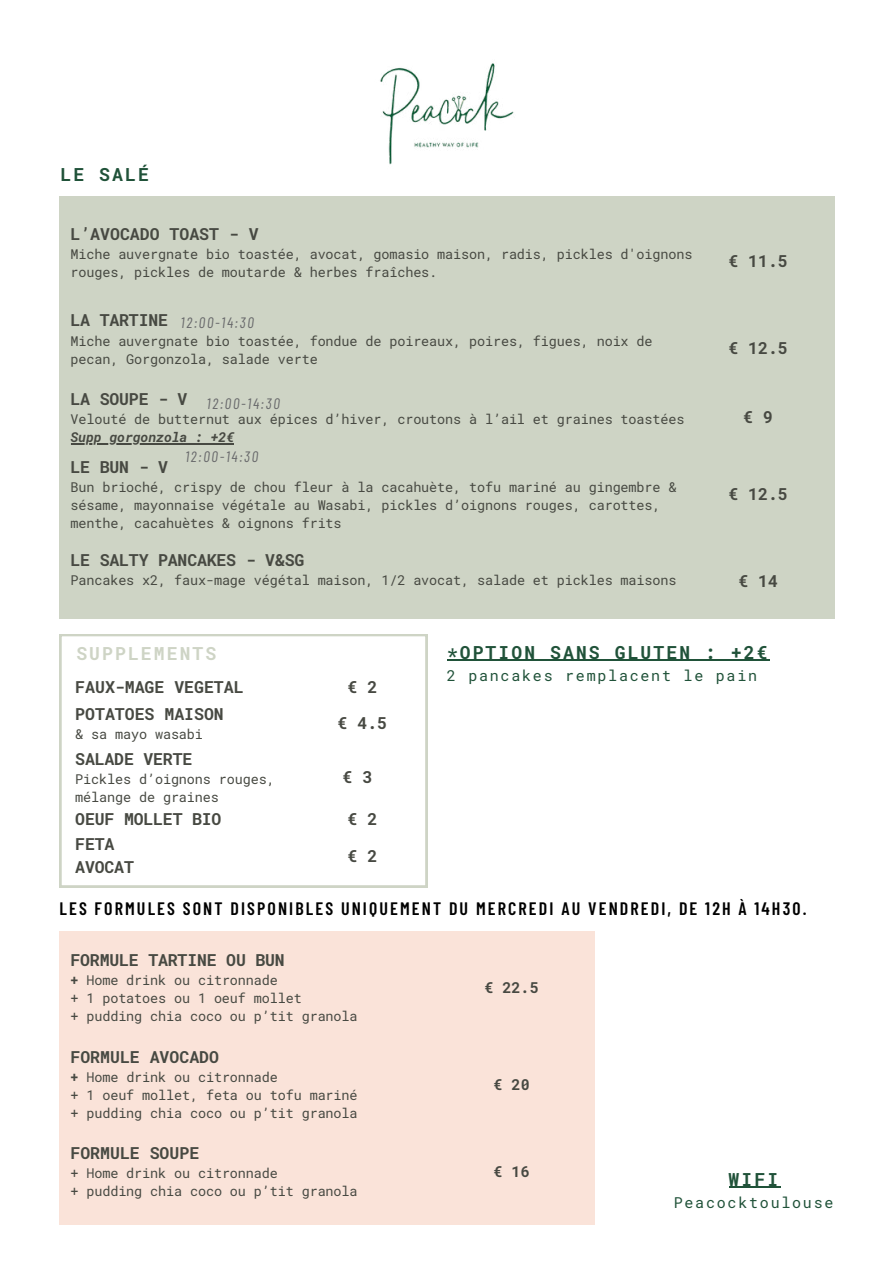
<style>
.page{position:relative;width:894px;height:1264px;background:#fff}
.page>*{position:absolute;margin:0;border:0;box-sizing:border-box;transform-origin:0 0}
.t1{font:600 18px "Barlow Condensed";letter-spacing:.115em;color:#000}
.t2{font:700 18px "Roboto Mono";letter-spacing:.115em;color:#205239}
.t3{font:700 18px "Roboto Mono";letter-spacing:.115em;color:#ced4c5}
.t4{font:700 16.5px/22.5px "Roboto Mono";letter-spacing:-.01em;color:#474942}
.t5{font:15px "Roboto Mono";letter-spacing:.115em;color:#205239}
.t6{font:italic 15px "Barlow Condensed";letter-spacing:.115em;color:#68696b}
.t7{font:700 15px "Roboto Mono";color:#474942}
.t8{font:13.5px/18px "Roboto Mono";letter-spacing:-.01em;color:#474942}
.t9{font:italic 700 13.5px "Roboto Mono";letter-spacing:-.01em;color:#474942}
.s1{font-weight:700}
</style>
<div class="page">
<div style="left:59px;top:196px;width:774px;height:423px;background:#ced4c5"></div>
<hr style="left:70px;top:443px;width:164px;height:1px;background:#474942">
<div style="left:59px;top:931px;width:536px;height:293px;background:#fae3d9"></div>
<img style="left:380px;top:63px;width:134px;height:102px">
<svg style="left:59px;top:634px;width:368px;height:253px"></svg>
<hr style="left:446px;top:659px;width:323px;height:2px;background:#205239">
<hr style="left:728px;top:1186px;width:52px;height:1px;background:#205239">
<h1 class="t2" style="left:60px;top:162px;width:90px">LE SALÉ</h1>
<p class="t4" style="left:70px;top:222px;width:189px">L’AVOCADO TOAST - V</p>
<p class="t8" style="left:70px;top:244px;width:623px">Miche auvergnate bio toastée, avocat, gomasio maison, radis, pickles d'oignons rouges, pickles de moutarde &amp; herbes fraîches.</p>
<p class="t4" style="left:728px;top:249px;width:61px">€ 11.5</p>
<p class="t4" style="left:70px;top:309px;width:99px">LA TARTINE</p>
<p class="t8" style="left:70px;top:331px;width:583px">Miche auvergnate bio toastée, fondue de poireaux, poires, figues, noix de pecan, Gorgonzola, salade verte</p>
<p class="t4" style="left:728px;top:336px;width:61px">€ 12.5</p>
<p class="t4" style="left:70px;top:387px;width:118px">LA SOUPE - V</p>
<p class="t8" style="left:70px;top:410px;width:615px">Velouté de butternut aux épices d’hiver, croutons à l’ail et graines toastées</p>
<p class="t9" style="left:70px;top:428px;width:165px">Supp gorgonzola : +2€</p>
<p class="t6" style="left:181px;top:311px;width:74px">12:00-14:30</p>
<p class="t6" style="left:207px;top:392px;width:74px">12:00-14:30</p>
<p class="t4" style="left:743px;top:405px;width:31px">€ 9</p>
<p class="t6" style="left:185px;top:446px;width:74px">12:00-14:30</p>
<p class="t4" style="left:70px;top:455px;width:99px">LE BUN - V</p>
<p class="t8" style="left:70px;top:477px;width:607px">Bun brioché, crispy de chou fleur à la cacahuète, tofu mariné au gingembre &amp; sésame, mayonnaise végétale au Wasabi, pickles d’oignons rouges, carottes, menthe, cacahuètes &amp; oignons frits</p>
<p class="t4" style="left:728px;top:482px;width:61px">€ 12.5</p>
<p class="t4" style="left:70px;top:548px;width:235px">LE SALTY PANCAKES - V&amp;SG</p>
<p class="t8" style="left:70px;top:571px;width:607px">Pancakes x2, faux-mage végétal maison, 1/2 avocat, salade et pickles maisons</p>
<p class="t4" style="left:738px;top:568px;width:41px">€ 14</p>
<h1 class="t3" style="left:76px;top:641px;width:141px">SUPPLEMENTS</h1>
<p class="t4" style="left:75px;top:675px;width:170px">FAUX-MAGE VEGETAL</p>
<p class="t4" style="left:347px;top:675px;width:31px">€ 2</p>
<p class="t4" style="left:75px;top:701px;width:150px">POTATOES MAISON</p>
<p class="t8" style="left:75px;top:724px;width:129px">&amp; sa mayo wasabi</p>
<p class="t4" style="left:337px;top:711px;width:51px">€ 4.5</p>
<p class="t4" style="left:75px;top:746px;width:118px">SALADE VERTE</p>
<p class="t8" style="left:75px;top:769px;width:201px">Pickles d’oignons rouges, mélange de graines</p>
<p class="t4" style="left:342px;top:765px;width:31px">€ 3</p>
<p class="t4" style="left:75px;top:807px;width:148px">OEUF MOLLET BIO</p>
<p class="t4" style="left:347px;top:807px;width:31px">€ 2</p>
<p class="t4" style="left:75px;top:832px;width:60px">FETA<br>AVOCAT</p>
<p class="t4" style="left:347px;top:843px;width:31px">€ 2</p>
<h1 class="t2" style="left:446px;top:639px;width:322px">*OPTION SANS GLUTEN : +2€</h1>
<p class="t5" style="left:446px;top:665px;width:312px">2 pancakes remplacent le pain</p>
<h1 class="t1" style="left:59px;top:895px;width:748px">LES FORMULES SONT DISPONIBLES UNIQUEMENT DU MERCREDI AU VENDREDI, DE 12H À 14H30.</h1>
<p class="t4" style="left:70px;top:947px;width:216px">FORMULE TARTINE OU BUN</p>
<p class="t8" style="left:70px;top:970px;width:288px"><span class="s1">+</span> Home drink ou citronnade<br>+ 1 potatoes ou 1 oeuf mollet<br>+ pudding chia coco ou p’tit granola</p>
<p class="t7" style="left:484px;top:976px;width:55px">€ 22.5</p>
<p class="t4" style="left:70px;top:1044px;width:150px">FORMULE AVOCADO</p>
<p class="t8" style="left:70px;top:1067px;width:288px"><span class="s1">+</span> Home drink ou citronnade<br>+ 1 oeuf mollet, feta ou tofu mariné + pudding chia coco ou p’tit granola</p>
<p class="t7" style="left:493px;top:1073px;width:37px">€ 20</p>
<p class="t4" style="left:70px;top:1141px;width:130px">FORMULE SOUPE</p>
<p class="t8" style="left:70px;top:1164px;width:288px">+ Home drink ou citronnade<br>+ pudding chia coco ou p’tit granola</p>
<p class="t7" style="left:493px;top:1161px;width:37px">€ 16</p>
<h1 class="t2" style="left:728px;top:1166px;width:51px">WIFI</h1>
<p class="t5" style="left:673px;top:1192px;width:161px">Peacocktoulouse</p>
</div>
